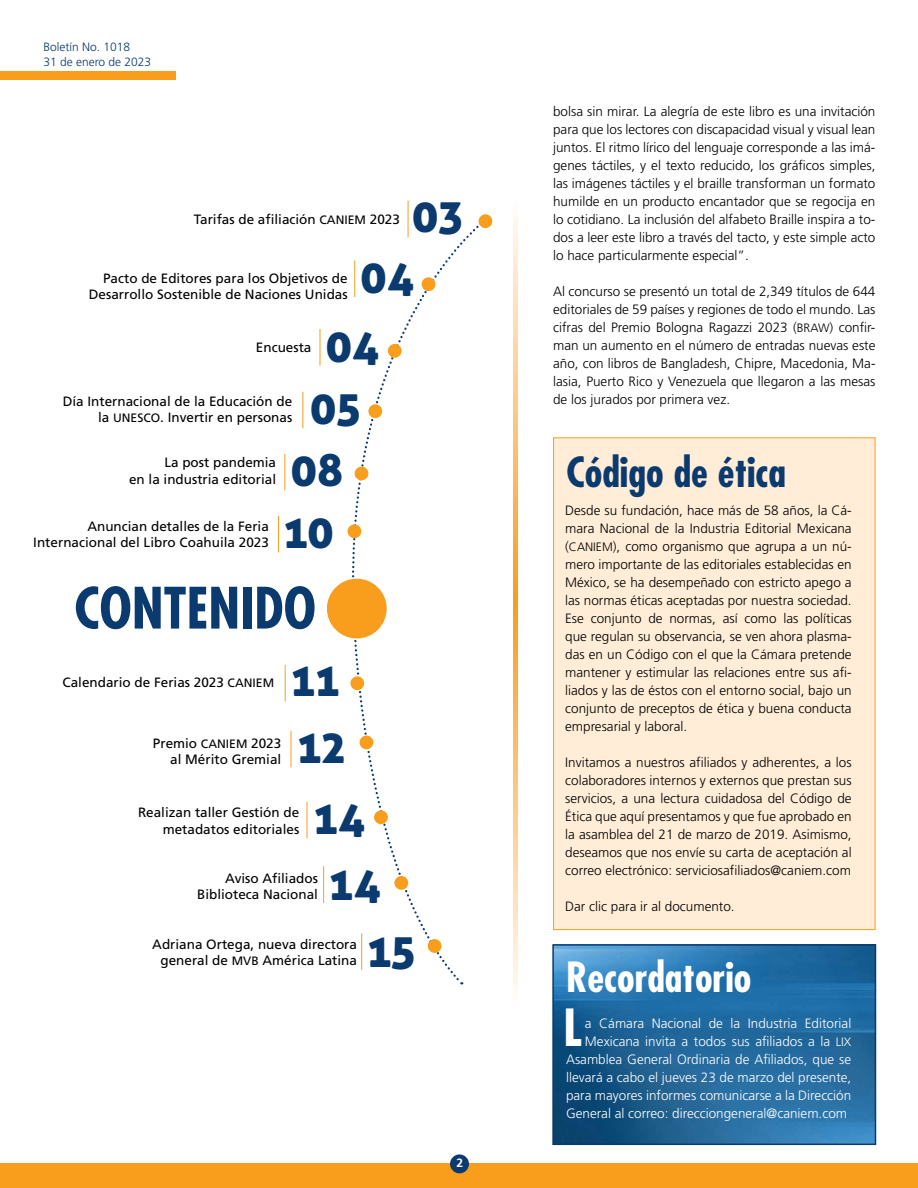
<style>
.page{position:relative;width:918px;height:1188px;background:#fff}
.page>*{position:absolute;margin:0;border:0;box-sizing:border-box;transform-origin:0 0}
.t1{font:700 condensed 55.5px "Futura Std";color:#0a3a6e}
.t2{font:700 condensed 49.8px "Futura Std";color:#fff}
.t3{font:45px/61.5px "Aller Display";color:#0a3a6e}
.t4{font:700 condensed 40.5px "Futura Std";color:#0a3a6e}
.t5{font:700 condensed 40.5px "Futura Std";color:#fff}
.t6{font:300 13.5px/18px "Frutiger";color:#000;text-align:justify}
.t7{font:13.5px/16.5px "Frutiger";color:#000;text-align:right}
.t8{font:300 13.5px "Frutiger";color:#fff}
.t9{font:300 12px/15px "Frutiger";color:#0a3a6e}
.t10{font:700 12px "Frutiger";color:#fff}
.s1{font-family:"Frutiger Roman SC900";font-size:12.15px}
.s2{font-family:"Frutiger Light SC900";font-weight:400;font-size:12.15px}
</style>
<div class="page">
<div style="left:0;top:71px;width:175px;height:9px;background:#f99d1c"></div>
<div style="left:0;top:1164px;width:918px;height:24px;background:#f99d1c"></div>
<div style="left:450px;top:1154px;width:19px;height:19px;background:#0a3a6e;border-radius:50%"></div>
<img style="left:555px;top:947px;width:318px;height:195px">
<div style="left:552px;top:944px;width:324px;height:201px;border:2px solid #0a3a6e"></div>
<svg style="left:513px;top:210px;width:4px;height:785px;background:#fdc988"></svg>
<svg style="left:345px;top:221px;width:138px;height:376px"></svg>
<svg style="left:351px;top:620px;width:112px;height:365px"></svg>
<div style="left:479px;top:214px;width:13px;height:14px;background:#f99d1c;border-radius:50%"></div>
<div style="left:422px;top:277px;width:13px;height:14px;background:#f99d1c;border-radius:50%"></div>
<div style="left:350px;top:676px;width:14px;height:14px;background:#f99d1c;border-radius:50%"></div>
<div style="left:360px;top:736px;width:13px;height:13px;background:#f99d1c;border-radius:50%"></div>
<div style="left:394px;top:876px;width:14px;height:14px;background:#f99d1c;border-radius:50%"></div>
<div style="left:327px;top:579px;width:60px;height:59px;background:#f99d1c;border-radius:50%"></div>
<hr style="left:323px;top:866px;width:1px;height:37px;background:#f99d1c">
<hr style="left:291px;top:731px;width:1px;height:36px;background:#f99d1c">
<hr style="left:285px;top:665px;width:1px;height:37px;background:#f99d1c">
<hr style="left:354px;top:261px;width:1px;height:36px;background:#f99d1c">
<hr style="left:408px;top:201px;width:1px;height:36px;background:#f99d1c">
<hr style="left:278px;top:516px;width:1px;height:37px;background:#f99d1c">
<div style="left:388px;top:344px;width:14px;height:14px;background:#f99d1c;border-radius:50%"></div>
<hr style="left:320px;top:329px;width:1px;height:37px;background:#f99d1c">
<div style="left:368px;top:404px;width:14px;height:14px;background:#f99d1c;border-radius:50%"></div>
<hr style="left:303px;top:392px;width:1px;height:36px;background:#f99d1c">
<div style="left:355px;top:467px;width:13px;height:13px;background:#f99d1c;border-radius:50%"></div>
<hr style="left:307px;top:802px;width:1px;height:36px;background:#f99d1c">
<div style="left:374px;top:810px;width:14px;height:14px;background:#f99d1c;border-radius:50%"></div>
<hr style="left:284px;top:454px;width:1px;height:36px;background:#f99d1c">
<div style="left:348px;top:524px;width:13px;height:14px;background:#f99d1c;border-radius:50%"></div>
<hr style="left:361px;top:933px;width:1px;height:37px;background:#f99d1c">
<div style="left:428px;top:939px;width:14px;height:14px;background:#f99d1c;border-radius:50%"></div>
<div style="left:553px;top:437px;width:322px;height:493px;background:#ffedd7;border:1px solid #f99d1c"></div>
<p class="t9" style="left:43px;top:39px;width:109px">Boletín No. 1018<br>31 de enero de 2023</p>
<h3 class="t3" style="left:360px;top:184px;width:104px;text-indent:52px">03<br>04</h3>
<p class="t7" style="left:194px;top:211px;width:208px">Tarifas de afiliación <span class="s1">CANIEM</span> 2023</p>
<p class="t7" style="left:89px;top:270px;width:260px">Pacto de Editores para los Objetivos de<br>Desarrollo Sostenible de Naciones Unidas</p>
<p class="t7" style="left:256px;top:339px;width:57px">Encuesta</p>
<h3 class="t3" style="left:326px;top:314px;width:56px">04</h3>
<p class="t7" style="left:63px;top:393px;width:231px">Día Internacional de la Educación de la <span class="s1">UNESCO</span>. Invertir en personas</p>
<h3 class="t3" style="left:310px;top:377px;width:53px">05</h3>
<p class="t7" style="left:129px;top:454px;width:149px">La post pandemia<br>en la industria editorial</p>
<h3 class="t3" style="left:290px;top:439px;width:55px">08</h3>
<p class="t7" style="left:33px;top:518px;width:237px">Anuncian detalles de la Feria<br>Internacional del Libro Coahuila 2023</p>
<h3 class="t3" style="left:284px;top:501px;width:52px">10</h3>
<h1 class="t1" style="left:74px;top:574px;width:243px">CONTENIDO</h1>
<p class="t7" style="left:63px;top:674px;width:213px">Calendario de Ferias 2023 <span class="s1">CANIEM</span></p>
<p class="t7" style="left:153px;top:735px;width:130px">Premio <span class="s1">CANIEM</span> 2023 al Mérito Gremial</p>
<h3 class="t3" style="left:291px;top:646px;width:56px;line-height:66.9px">11<br>12</h3>
<p class="t7" style="left:138px;top:804px;width:163px">Realizan taller Gestión de metadatos editoriales</p>
<h3 class="t3" style="left:314px;top:787px;width:54px">14</h3>
<p class="t7" style="left:197px;top:870px;width:122px">Aviso Afiliados<br>Biblioteca Nacional</p>
<h3 class="t3" style="left:329px;top:852px;width:54px">14</h3>
<p class="t7" style="left:152px;top:935px;width:206px">Adriana Ortega, nueva directora general de <span class="s1">MVB</span> América Latina</p>
<h3 class="t3" style="left:367px;top:919px;width:50px">15</h3>
<p class="t10" style="left:456px;top:1156px;width:8px">2</p>
<p class="t6" style="left:553px;top:103px;width:324px">bolsa sin mirar. La alegría de este libro es una invitación para que los lectores con discapacidad visual y visual lean juntos. El ritmo lírico del lenguaje corresponde a las imá&shy;genes táctiles, y el texto reducido, los gráficos simples, las imágenes táctiles y el braille transforman un formato humilde en un producto encantador que se regocija en lo cotidiano. La inclusión del alfabeto Braille inspira a to&shy;dos a leer este libro a través del tacto, y este simple acto lo hace particularmente especial”.</p>
<p class="t6" style="left:553px;top:282px;width:324px">Al concurso se presentó un total de 2,349 títulos de 644 editoriales de 59 países y regiones de todo el mundo. Las cifras del Premio Bologna Ragazzi 2023 (<span class="s2">BRAW</span>) confir&shy;man un aumento en el número de entradas nuevas este año, con libros de Bangladesh, Chipre, Macedonia, Ma&shy;lasia, Puerto Rico y Venezuela que llegaron a las mesas de los jurados por primera vez.</p>
<h3 class="t4" style="left:566px;top:447px;width:221px">Código de ética</h3>
<p class="t6" style="left:565px;top:501px;width:288px">Desde su fundación, hace más de 58 años, la Cá&shy;mara Nacional de la Industria Editorial Mexicana (<span class="s2">CANIEM</span>), como organismo que agrupa a un nú&shy;mero importante de las editoriales establecidas en México, se ha desempeñado con estricto apego a las normas éticas aceptadas por nuestra sociedad.<br>Ese conjunto de normas, así como las políticas que regulan su observancia, se ven ahora plasma&shy;das en un Código con el que la Cámara pretende mantener y estimular las relaciones entre sus afi&shy;liados y las de éstos con el entorno social, bajo un conjunto de preceptos de ética y buena conducta empresarial y laboral.</p>
<p class="t6" style="left:565px;top:753px;width:288px">Invitamos a nuestros afiliados y adherentes, a los colaboradores internos y externos que prestan sus servicios, a una lectura cuidadosa del Código de Ética que aquí presentamos y que fue aprobado en la asamblea del 21 de marzo de 2019. Asimismo, deseamos que nos envíe su carta de aceptación al correo electrónico: serviciosafiliados@caniem.com</p>
<p class="t6" style="left:565px;top:897px;width:171px">Dar clic para ir al documento.</p>
<h3 class="t5" style="left:566px;top:952px;width:187px">Recordatorio</h3>
<h2 class="t2" style="left:563px;top:997px;width:20px">L</h2>
<p class="t8" style="left:585px;top:1016px;width:268px">a Cámara Nacional de la Industria Editorial</p>
<p class="t8" style="left:585px;top:1034px;width:268px">Mexicana invita a todos sus afiliados a la <span class="s2">LIX</span></p>
<p class="t8" style="left:566px;top:1052px;width:287px">Asamblea General Ordinaria de Afiliados, que se</p>
<p class="t8" style="left:566px;top:1070px;width:287px">llevará a cabo el jueves 23 de marzo del presente,</p>
<p class="t8" style="left:566px;top:1088px;width:287px">para mayores informes comunicarse a la Dirección</p>
<p class="t8" style="left:566px;top:1106px;width:283px">General al correo: direcciongeneral@caniem.com</p>
</div>
